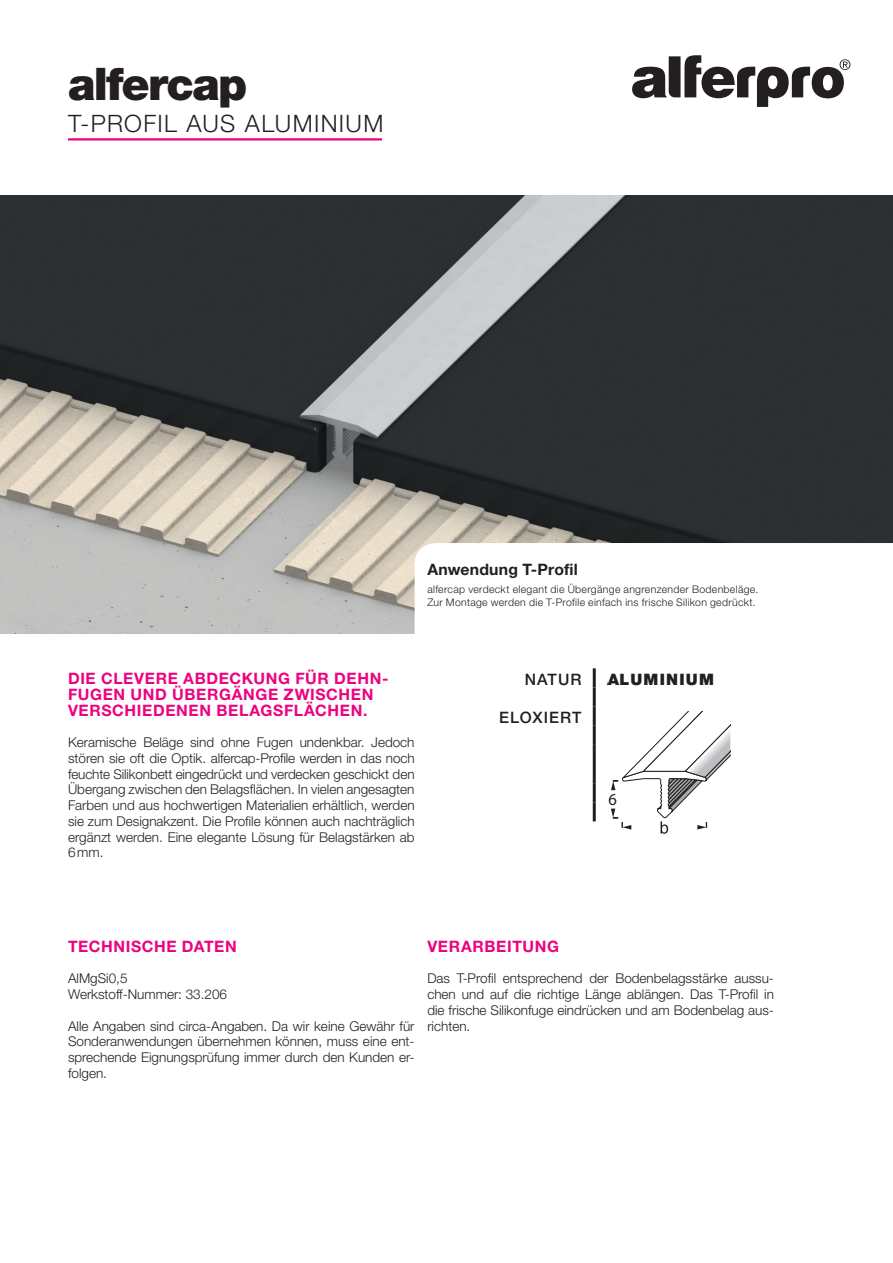
<style>
.page{position:relative;width:893px;height:1263px;background:#fff}
.page>*{position:absolute;margin:0;border:0;box-sizing:border-box;transform-origin:0 0}
.t1{font:900 45px "Helvetica Neue LT Std";letter-spacing:-.04em;color:#231f20}
.t2{font:300 24px "Helvetica Neue LT Std";letter-spacing:.055em;color:#231f20}
.t3{font:16.8px "Helvetica Neue";color:#231f20}
.t4{font:700 15.75px/15.8px "Helvetica Neue LT Std";letter-spacing:.04em;color:#ed0280}
.t5{font:700 15.75px "Helvetica Neue LT Std";letter-spacing:.01em;color:#231f20}
.t6{font:500 15.75px "Helvetica Neue LT Std";letter-spacing:.065em;color:#231f20}
.t7{font:900 15.75px "Helvetica Neue LT Std";letter-spacing:.08em;color:#231f20}
.t8{font:300 13.5px/15.8px "Helvetica Neue LT Std";color:#231f20;text-align:justify}
.t9{font:300 10.5px/13.5px "Helvetica Neue LT Std";letter-spacing:.03em;color:#231f20}
</style>
<div class="page">
<svg style="left:632px;top:55px;width:218px;height:52px"></svg>
<hr style="left:68px;top:138px;width:314px;height:2px;background:#ed0280">
<img style="left:0;top:196px;width:893px;height:437px">
<svg style="left:415px;top:543px;width:478px;height:90px"></svg>
<svg style="left:611px;top:712px;width:119px;height:122px"></svg>
<hr style="left:593px;top:726px;width:3px;height:19px;background:#231f20">
<hr style="left:593px;top:707px;width:3px;height:19px;background:#231f20">
<hr style="left:593px;top:668px;width:3px;height:19px;background:#231f20">
<hr style="left:593px;top:687px;width:3px;height:20px;background:#231f20">
<hr style="left:593px;top:745px;width:3px;height:19px;background:#231f20">
<hr style="left:593px;top:764px;width:3px;height:19px;background:#231f20">
<hr style="left:593px;top:783px;width:3px;height:19px;background:#231f20">
<hr style="left:593px;top:802px;width:3px;height:19px;background:#231f20">
<h1 class="t1" style="left:68px;top:57px;width:181px">alfercap</h1>
<h2 class="t2" style="left:68px;top:109px;width:317px">T-PROFIL AUS ALUMINIUM</h2>
<p class="t5" style="left:427px;top:559px;width:152px">Anwendung T-Profil</p>
<p class="t9" style="left:427px;top:582px;width:332px">alfercap verdeckt elegant die Übergänge angrenzender Bodenbeläge.<br>Zur Montage werden die T-Profile einfach ins frische Silikon gedrückt.</p>
<p class="t4" style="left:68px;top:670px;width:322px">DIE CLEVERE ABDECKUNG FÜR DEHN-<br>FUGEN UND ÜBERGÄNGE ZWISCHEN<br>VERSCHIEDENEN BELAGSFLÄCHEN.</p>
<p class="t8" style="left:68px;top:734px;width:348px">Keramische Beläge sind ohne Fugen undenkbar. Jedoch stören sie oft die Optik. alfercap-Profile werden in das noch feuchte Silikonbett eingedrückt und verdecken geschickt den Übergang zwischen den Belagsflächen. In vielen angesagten Farben und aus hochwertigen Materialien erhältlich, werden sie zum Designakzent. Die Profile können auch nachträglich ergänzt werden. Eine elegante Lösung für Belagstärken ab 6mm.</p>
<p class="t6" style="left:525px;top:670px;width:58px">NATUR</p>
<p class="t6" style="left:499px;top:708px;width:84px">ELOXIERT</p>
<p class="t7" style="left:607px;top:670px;width:109px">ALUMINIUM</p>
<p class="t3" style="left:609px;top:789px;width:10px">6</p>
<p class="t4" style="left:68px;top:938px;width:170px">TECHNISCHE DATEN</p>
<p class="t8" style="left:68px;top:970px;width:161px">AlMgSi0,5<br>Werkstoff-Nummer: 33.206</p>
<p class="t8" style="left:68px;top:1018px;width:348px">Alle Angaben sind circa-Angaben. Da wir keine Gewähr für Sonderanwendungen übernehmen können, muss eine ent&shy;sprechende Eignungsprüfung immer durch den Kunden er&shy;folgen.</p>
<p class="t4" style="left:427px;top:938px;width:133px">VERARBEITUNG</p>
<p class="t8" style="left:427px;top:970px;width:348px">Das T-Profil entsprechend der Bodenbelagsstärke aussu&shy;chen und auf die richtige Länge ablängen. Das T-Profil in die frische Silikonfuge eindrücken und am Bodenbelag aus&shy;richten.</p>
</div>
